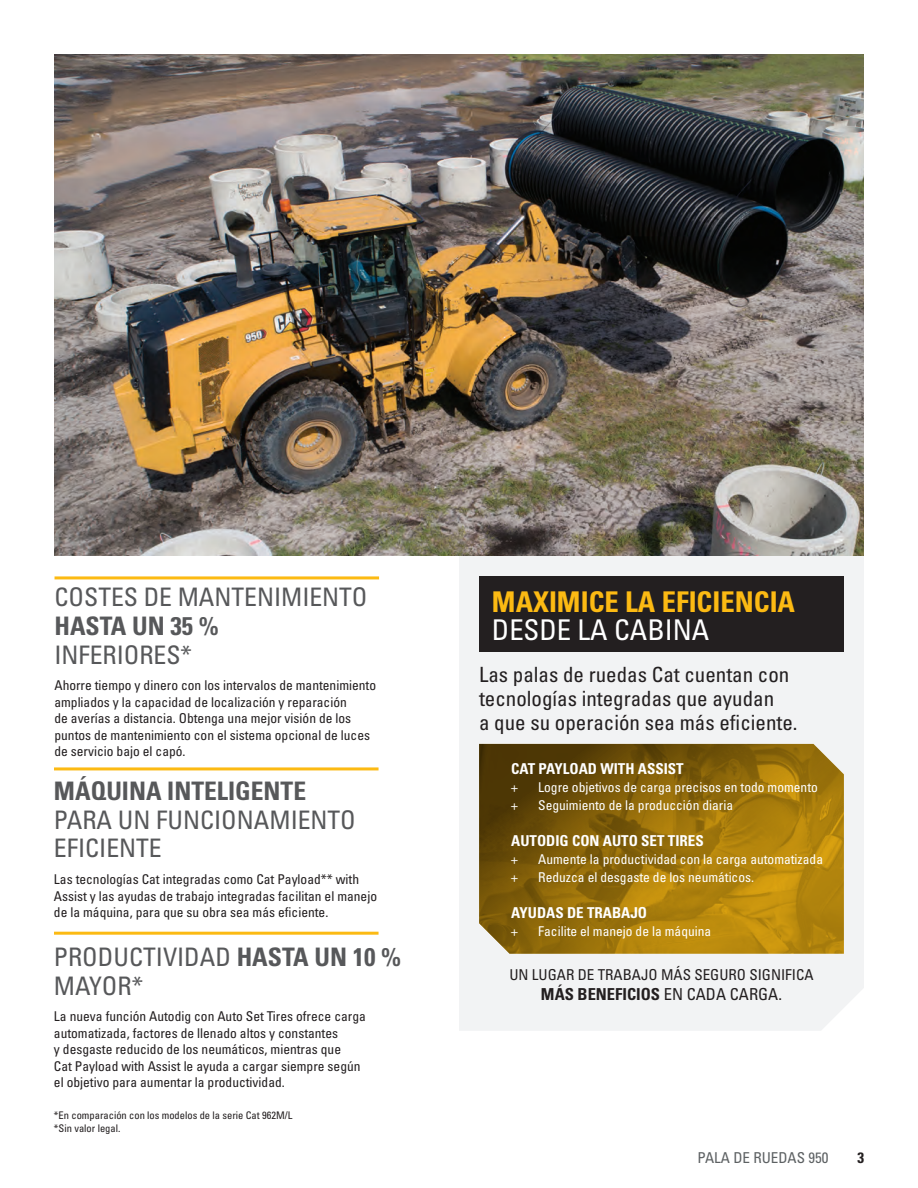
<style>
.page{position:relative;width:918px;height:1188px;background:#fff}
.page>*{position:absolute;margin:0;border:0;box-sizing:border-box;transform-origin:0 0}
.t1{font:28.65px "Univers LTCYR 67 Bold Cond";color:#fcba13}
.t2{font:condensed 28.65px "Univers LTCYR 57";color:#fff}
.t3{font:condensed 25.5px/28.5px "Univers LTCYR 57";color:#57585a}
.t4{font:25.5px "Univers LTCYR 67 Bold Cond";color:#57585a}
.t5{font:condensed 21px/24px "Univers LTCYR 57";color:#231f20}
.t6{font:16.5px "Univers LTCYR 67 Bold Cond";color:#231f20}
.t7{font:15px "Univers LTCYR 67 Bold Cond";color:#fff}
.t8{font:condensed 15px "Univers LTCYR 57";color:#231f20}
.t9{font:condensed 15px "Univers LTCYR 57";color:#5d6163}
.t10{font:15px "Univers LTCYR 67 Bold Cond";color:#231f20}
.t11{font:condensed 13.5px/16.5px "Univers LTCYR 57";color:#231f20}
.t12{font:condensed 13.5px "Univers LTCYR 57";color:#fff}
.t13{font:condensed 10.5px/13.5px "Univers LTCYR 57";color:#231f20}
.s1{font-family:"Univers LTCYR 67 Bold Cond";font-stretch:normal}
.s2{font-family:"Univers LTCYR 57";font-stretch:condensed}
</style>
<div class="page">
<div style="left:459px;top:555px;width:405px;height:476px;background:#f2f3f4"></div>
<img style="left:54px;top:54px;width:810px;height:501px">
<hr style="left:54px;top:767px;width:325px;height:3px;background:#fcba13">
<hr style="left:54px;top:932px;width:325px;height:3px;background:#fcba13">
<hr style="left:55px;top:576px;width:324px;height:3px;background:#fcba13">
<svg style="left:479px;top:744px;width:365px;height:210px;background:#936d0d"></svg>
<div style="left:479px;top:576px;width:365px;height:76px;background:#231f20"></div>
<h2 class="t3" style="left:54px;top:582px;width:315px">COSTES DE MANTENIMIENTO</h2>
<h2 class="t4" style="left:54px;top:610px;width:166px">HASTA UN 35 %</h2>
<h2 class="t3" style="left:54px;top:640px;width:139px">INFERIORES*</h2>
<p class="t11" style="left:54px;top:677px;width:323px">Ahorre tiempo y dinero con los intervalos de mantenimiento ampliados y la capacidad de localización y reparación<br>de averías a distancia. Obtenga una mejor visión de los puntos de mantenimiento con el sistema opcional de luces de servicio bajo el capó.</p>
<h2 class="t4" style="left:54px;top:776px;width:254px">MÁQUINA INTELIGENTE</h2>
<h2 class="t3" style="left:54px;top:805px;width:303px">PARA UN FUNCIONAMIENTO<br>EFICIENTE</h2>
<p class="t11" style="left:54px;top:871px;width:325px">Las tecnologías Cat integradas como Cat Payload** with<br>Assist y las ayudas de trabajo integradas facilitan el manejo de la máquina, para que su obra sea más eficiente.</p>
<h2 class="t3" style="left:54px;top:942px;width:348px">PRODUCTIVIDAD <span class="s1">HASTA UN 10 %<br></span>MAYOR*</h2>
<p class="t11" style="left:54px;top:1008px;width:313px">La nueva función Autodig con Auto Set Tires ofrece carga automatizada, factores de llenado altos y constantes<br>y desgaste reducido de los neumáticos, mientras que<br>Cat Payload with Assist le ayuda a cargar siempre según el objetivo para aumentar la productividad.</p>
<p class="t13" style="left:54px;top:1108px;width:240px">*En comparación con los modelos de la serie Cat 962M/L *Sin valor legal.</p>
<h1 class="t1" style="left:492px;top:584px;width:305px">MAXIMICE LA EFICIENCIA</h1>
<h1 class="t2" style="left:492px;top:612px;width:219px">DESDE LA CABINA</h1>
<h3 class="t5" style="left:479px;top:662px;width:320px">Las palas de ruedas Cat cuentan con tecnologías integradas que ayudan<br>a que su operación sea más eficiente.</h3>
<p class="t7" style="left:511px;top:759px;width:174px">CAT PAYLOAD WITH ASSIST</p>
<p class="t12" style="left:511px;top:778px;width:8px">+</p>
<p class="t12" style="left:538px;top:778px;width:281px">Logre objetivos de carga precisos en todo momento</p>
<p class="t12" style="left:511px;top:796px;width:8px">+</p>
<p class="t12" style="left:538px;top:796px;width:196px">Seguimiento de la producción diaria</p>
<p class="t7" style="left:511px;top:831px;width:194px">AUTODIG CON AUTO SET TIRES</p>
<p class="t12" style="left:511px;top:850px;width:8px">+</p>
<p class="t12" style="left:538px;top:850px;width:286px">Aumente la productividad con la carga automatizada</p>
<p class="t12" style="left:511px;top:868px;width:8px">+</p>
<p class="t12" style="left:538px;top:868px;width:217px">Reduzca el desgaste de los neumáticos.</p>
<p class="t7" style="left:511px;top:903px;width:137px">AYUDAS DE TRABAJO</p>
<p class="t12" style="left:511px;top:922px;width:8px">+</p>
<p class="t12" style="left:538px;top:922px;width:175px">Facilite el manejo de la máquina</p>
<p class="t8" style="left:509px;top:965px;width:306px">UN LUGAR DE TRABAJO MÁS SEGURO SIGNIFICA</p>
<p class="t6" style="left:541px;top:984px;width:243px">MÁS BENEFICIOS <span class="s2">EN CADA CARGA.</span></p>
<p class="t9" style="left:698px;top:1148px;width:132px">PALA DE RUEDAS 950</p>
<p class="t10" style="left:857px;top:1148px;width:8px">3</p>
</div>
